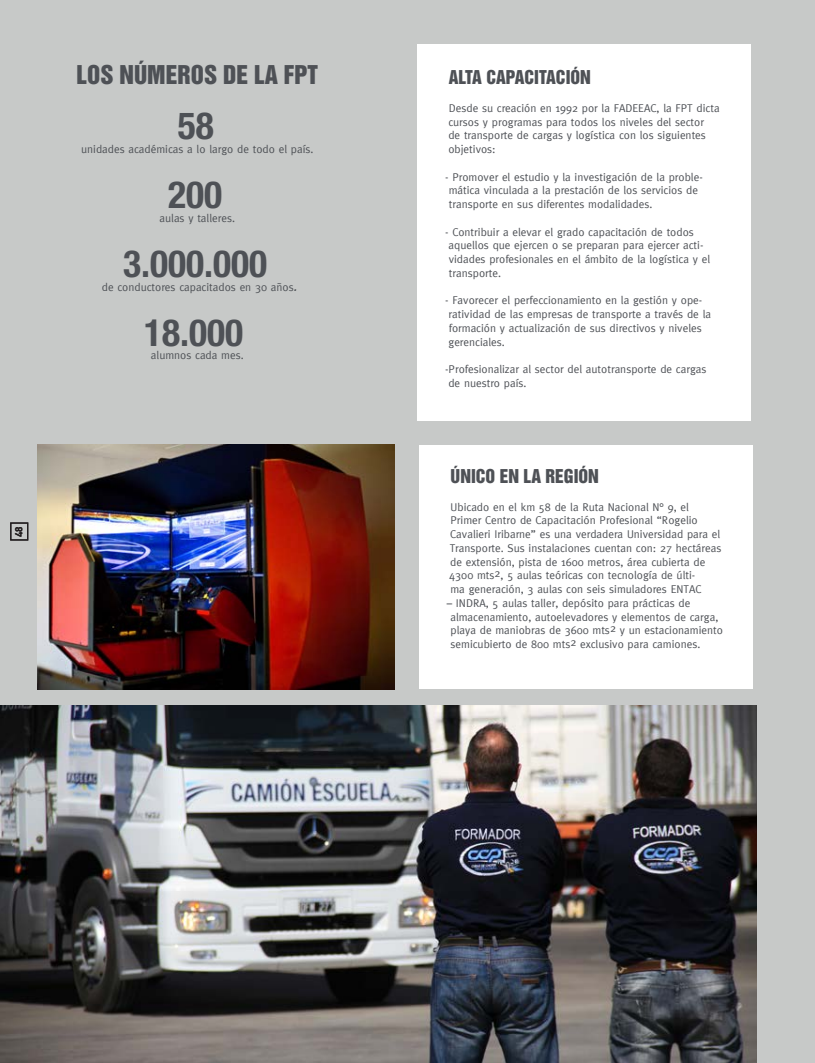
<style>
.page{position:relative;width:815px;height:1063px;background:#c7c9c8}
.page>*{position:absolute;margin:0;border:0;box-sizing:border-box;transform-origin:0 0}
.t1{font:700 condensed 37.5px "Helvetica Neue LT Std";color:#4e5156}
.t2{font:23.75px "Helvetica Inserat";color:#4e5156}
.t3{font:17.5px "Helvetica Inserat";color:#4e5156}
.t4{font:11.25px/13.8px "Meta";color:#4e5156}
.t5{font:700 10px "DIN";color:#231f20}
.s1{font-family:"Helvetica Neue LT Std";font-weight:700;font-style:italic;font-stretch:condensed}
</style>
<div class="page">
<div style="left:10px;top:522px;width:18px;height:19px;border:1px solid #231f20"></div>
<div style="left:419px;top:445px;width:333px;height:244px;background:#fff"></div>
<div style="left:417px;top:45px;width:334px;height:376px;background:#fff"></div>
<img style="left:0;top:705px;width:757px;height:358px">
<img style="left:37px;top:445px;width:357px;height:244px">
<h2 class="t2" style="left:77px;top:61px;width:243px">LOS NÚMEROS DE LA FPT</h2>
<h1 class="t1" style="left:178px;top:103px;width:38px">58</h1>
<p class="t4" style="left:81px;top:142px;width:234px">unidades académicas a lo largo de todo el país.</p>
<h1 class="t1" style="left:168px;top:172px;width:55px">200</h1>
<p class="t4" style="left:160px;top:211px;width:77px">aulas y talleres.</p>
<h1 class="t1" style="left:123px;top:241px;width:145px">3.000.000</h1>
<p class="t4" style="left:102px;top:280px;width:196px">de conductores capacitados en 30 años<span class="s1">.</span></p>
<h1 class="t1" style="left:144px;top:310px;width:100px">18.000</h1>
<p class="t4" style="left:151px;top:348px;width:94px">alumnos cada mes.</p>
<p class="t5" style="left:13px;top:537px;width:12px;rotate:-90deg">48</p>
<h3 class="t3" style="left:449px;top:67px;width:144px">ALTA CAPACITACIÓN</h3>
<p class="t4" style="left:448px;top:101px;width:273px">Desde su creación en 1992 por la FADEEAC, la FPT dicta cursos y programas para todos los niveles del sector<br>de transporte de cargas y logística con los siguientes objetivos:</p>
<p class="t4" style="left:449px;top:170px;width:256px;text-indent:-3px">- Promover el estudio y la investigación de la proble&shy;mática vinculada a la prestación de los servicios de transporte en sus diferentes modalidades.</p>
<p class="t4" style="left:445px;top:225px;width:266px">- Contribuir a elevar el grado capacitación de todos aquellos que ejercen o se preparan para ejercer acti&shy;vidades profesionales en el ámbito de la logística y el transporte.</p>
<p class="t4" style="left:445px;top:293px;width:267px">- Favorecer el perfeccionamiento en la gestión y ope&shy;ratividad de las empresas de transporte a través de la formación y actualización de sus directivos y niveles gerenciales.</p>
<p class="t4" style="left:445px;top:362px;width:263px">-Profesionalizar al sector del autotransporte de cargas de nuestro país.</p>
<h3 class="t3" style="left:451px;top:466px;width:150px">ÚNICO EN LA REGIÓN</h3>
<p class="t4" style="left:449px;top:500px;width:274px">Ubicado en el km 58 de la Ruta Nacional N° 9, el<br>Primer Centro de Capacitación Profesional “Rogelio Cavalieri Iribarne” es una verdadera Universidad para el Transporte. Sus instalaciones cuentan con: 27 hectáreas de extensión, pista de 1600 metros, área cubierta de 4300 mts2, 5 aulas teóricas con tecnología de últi-<br>ma generación, 3 aulas con seis simuladores ENTAC</p>
<p class="t4" style="left:450px;top:596px;width:274px;text-indent:-4px">– INDRA, 5 aulas taller, depósito para prácticas de almacenamiento, autoelevadores y elementos de carga, playa de maniobras de 3600 mts2 y un estacionamiento semicubierto de 800 mts2 exclusivo para camiones.</p>
</div>
